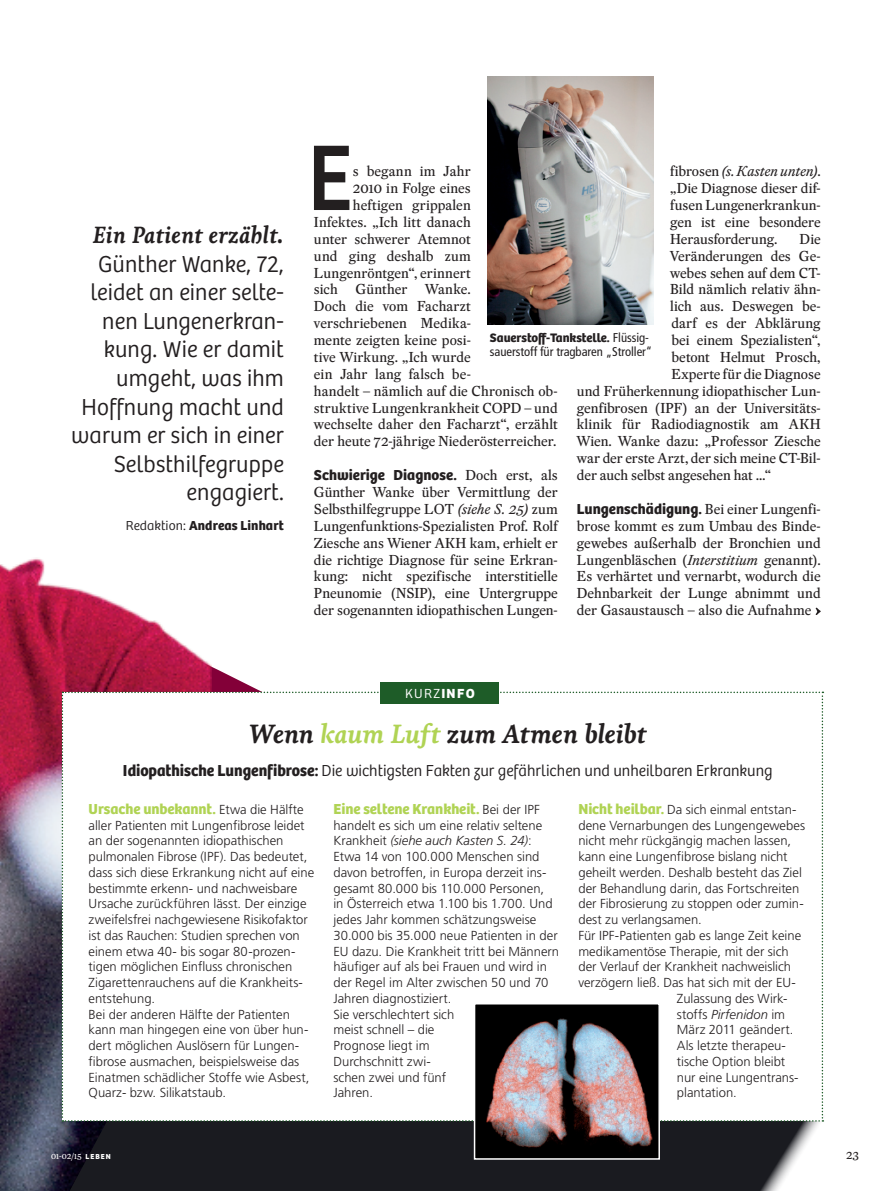
<style>
.page{position:relative;width:893px;height:1191px;background:#fff}
.page>*{position:absolute;margin:0;border:0;box-sizing:border-box;transform-origin:0 0}
.lauftext_initial_gro{font:96.6px "Bree";color:#231f20;scale:.9 1}
.t1{font:italic 700 27px "Livory";letter-spacing:-.015em;color:#231f20}
.t2{font:300 24px/28.5px "Bree";letter-spacing:.005em;color:#231f20;text-align:right;scale:.96 1}
.t3{font:300 16.5px "Bree";color:#231f20;scale:.96 1}
.lauftext_anlauf{font:700 15px "Bree";color:#231f20}
.t4{font:700 15px "Bree";letter-spacing:-.005em;color:#b0d354}
.lauftext_anlauf-2{font:14.1px/16.8px "Eudald News";letter-spacing:-.005em;color:#231f20;text-align:justify}
.lauftext_initial_gro-2{font:14.1px/16.8px "Eudald News";letter-spacing:.005em;color:#231f20}
.t5{font:300 13.65px "Bree";color:#fff}
.t6{font:700 13.5px "Bree";letter-spacing:.005em;color:#231f20}
.t7{font:300 13.05px/15.8px "Frutiger LT Std";color:#231f20}
.t8{font:italic 300 13.05px "Frutiger LT Std";color:#231f20}
.t9{font:condensed 12.75px/13.8px "Frutiger LT Std";letter-spacing:-.005em;color:#231f20}
.t10{font:12px "Eudald News";color:#231f20}
.t11{font:8.55px "Eudald News";color:#fff}
.s1{font-family:"Livory";font-weight:700;font-style:italic}
.s2{font-weight:300}
.s3{font-style:italic}
.s4{font-family:"Eudald News";font-weight:400;font-size:14.1px}
.s5{font-family:"Bree";font-weight:700;font-stretch:normal}
.s6{font-weight:700}
.s7{color:#b0d354}
.s8{font-family:"Frutiger LT Std";font-weight:300;font-size:13.05px;color:#231f20}
.s9{font-family:"Bree";font-weight:700;font-size:15px;color:#b0d354}
.s10{font-style:normal}
.s11{font-family:"Bree";font-weight:700;font-size:7.5px}
</style>
<div class="page">
<img style="left:488px;top:77px;width:165px;height:248px">
<img style="left:0;top:558px;width:204px;height:633px">
<svg style="left:70px;top:1117px;width:754px;height:74px;background:#26272c"></svg>
<svg style="left:62px;top:660px;width:761px;height:461px"></svg>
<div style="left:242px;top:716px;width:411px;height:30px;background:#fff"></div>
<img style="left:477px;top:1006px;width:180px;height:150px">
<div style="left:474px;top:1003px;width:186px;height:156px;border:2px solid #fff"></div>
<svg style="left:816px;top:608px;width:5px;height:7px"></svg>
<div style="left:381px;top:682px;width:118px;height:22px;background:#1e5c28"></div>
<p class="t2" style="left:71px;top:222px;width:223px"><span class="s1">Ein Patient erzählt.<br></span>Günther Wanke, 72, leidet an einer selte&shy;nen Lungenerkran&shy;kung. Wie er damit umgeht, was ihm<br>Hoffnung macht und warum er sich in einer<br>Selbsthilfegruppe engagiert.</p>
<p class="t6" style="left:126px;top:517px;width:159px"><span class="s2">Redaktion:</span> Andreas Linhart</p>
<p class="lauftext_initial_gro" style="left:308px;top:121px;width:51px">E</p>
<p class="lauftext_anlauf-2" style="left:670px;top:163px;width:152px">fibrosen <span class="s3">(s. Kasten unten)</span>. „Die Diagnose dieser dif&shy;fusen Lungenerkrankun&shy;gen ist eine besondere Herausforderung.</p>
<p class="lauftext_initial_gro-2" style="left:353px;top:163px;width:119px">s begann im Jahr</p>
<p class="lauftext_initial_gro-2" style="left:353px;top:179px;width:119px">2010 in Folge eines</p>
<p class="lauftext_initial_gro-2" style="left:353px;top:196px;width:119px">heftigen grippalen</p>
<p class="lauftext_initial_gro-2" style="left:314px;top:213px;width:158px">Infektes. „Ich litt danach</p>
<p class="lauftext_initial_gro-2" style="left:314px;top:230px;width:158px">unter schwerer Atemnot</p>
<p class="lauftext_initial_gro-2" style="left:314px;top:247px;width:158px">und ging deshalb zum</p>
<p class="lauftext_initial_gro-2" style="left:314px;top:264px;width:158px">Lungenröntgen“, erinnert</p>
<p class="lauftext_initial_gro-2" style="left:314px;top:281px;width:25px">sich</p>
<p class="lauftext_initial_gro-2" style="left:356px;top:281px;width:54px">Günther</p>
<p class="lauftext_anlauf-2" style="left:800px;top:230px;width:23px">Die</p>
<p class="lauftext_anlauf-2" style="left:670px;top:247px;width:152px">Veränderungen des Ge-</p>
<p class="lauftext_anlauf-2" style="left:670px;top:264px;width:152px">webes sehen auf dem CT-</p>
<p class="lauftext_anlauf-2" style="left:670px;top:281px;width:152px">Bild nämlich relativ ähn-</p>
<p class="lauftext_anlauf-2" style="left:670px;top:298px;width:152px">lich aus. Deswegen be-</p>
<p class="lauftext_anlauf-2" style="left:671px;top:314px;width:151px">darf es der Abklärung</p>
<p class="lauftext_anlauf-2" style="left:671px;top:331px;width:151px">bei einem Spezialisten“,</p>
<p class="lauftext_anlauf-2" style="left:671px;top:348px;width:151px">betont Helmut Prosch,</p>
<p class="lauftext_anlauf-2" style="left:671px;top:365px;width:151px">Experte für die Diagnose</p>
<p class="lauftext_anlauf-2" style="left:577px;top:382px;width:245px">und Früherkennung idiopathischer Lun-</p>
<p class="lauftext_anlauf-2" style="left:577px;top:399px;width:245px">genfibrosen (IPF) an der Universitäts-</p>
<p class="lauftext_anlauf-2" style="left:577px;top:416px;width:245px">klinik für Radiodiagnostik am AKH</p>
<p class="lauftext_anlauf-2" style="left:577px;top:433px;width:245px">Wien. Wanke dazu: „Professor Ziesche</p>
<p class="lauftext_anlauf-2" style="left:577px;top:449px;width:245px">war der erste Arzt, der sich meine CT-Bil-</p>
<p class="lauftext_anlauf-2" style="left:577px;top:466px;width:196px">der auch selbst angesehen hat …“</p>
<p class="lauftext_anlauf" style="left:577px;top:500px;width:245px">Lungenschädigung. <span class="s4">Bei einer Lungenfi-</span></p>
<p class="lauftext_anlauf-2" style="left:577px;top:517px;width:245px">brose kommt es zum Umbau des Binde&shy;gewebes außerhalb der Bronchien und Lungenbläschen (<span class="s3">Interstitium</span> genannt).<br>Es verhärtet und vernarbt, wodurch die Dehnbarkeit der Lunge abnimmt und der Gasaustausch – also die Aufnahme</p>
<p class="lauftext_initial_gro-2" style="left:314px;top:281px;width:245px;text-indent:111px">Wanke.<br>Doch die vom Facharzt verschriebenen Medika-<br>mente zeigten keine posi-<br>tive Wirkung. „Ich wurde<br>ein Jahr lang falsch be-<br>handelt – nämlich auf die Chronisch ob&shy;struktive Lungenkrankheit COPD – und wechselte daher den Facharzt“, erzählt der heute 72-jährige Niederösterreicher.</p>
<p class="lauftext_anlauf" style="left:314px;top:466px;width:245px">Schwierige Diagnose. <span class="s4">Doch erst, als</span></p>
<p class="lauftext_anlauf-2" style="left:314px;top:483px;width:245px">Günther Wanke über Vermittlung der Selbsthilfegruppe LOT <span class="s3">(siehe S. 25)</span> zum Lungenfunktions-Spezialisten Prof. Rolf Ziesche ans Wiener AKH kam, erhielt er die richtige Diagnose für seine Erkran&shy;kung: nicht spezifische interstitielle Pneunomie (NSIP), eine Untergruppe der sogenannten idiopathischen Lungen-</p>
<p class="t9" style="left:490px;top:331px;width:164px"><span class="s5">Sauerstoff-Tankstelle.</span> Flüssig&shy;sauerstoff für tragbaren „Stroller“</p>
<p class="t5" style="left:405px;top:686px;width:71px">kurz<span class="s6">Info</span></p>
<p class="t1" style="left:249px;top:718px;width:399px">Wenn <span class="s7">kaum Luft</span> zum Atmen bleibt</p>
<p class="t3" style="left:123px;top:761px;width:678px"><span class="s6">Idiopathische Lungenfibrose:</span> Die wichtigsten Fakten zur gefährlichen und unheilbaren Erkrankung</p>
<p class="t4" style="left:89px;top:800px;width:217px">Ursache unbekannt. <span class="s8">Etwa die Hälfte</span></p>
<p class="t7" style="left:89px;top:817px;width:227px">aller Patienten mit Lungenfibrose leidet an der sogenannten idiopathischen pulmonalen Fibrose (IPF). Das bedeutet, dass sich diese Erkrankung nicht auf eine bestimmte erkenn- und nachweisbare Ursache zurückführen lässt. Der einzige zweifelsfrei nachgewiesene Risikofaktor ist das Rauchen: Studien sprechen von einem etwa 40- bis sogar 80-prozen&shy;tigen möglichen Einfluss chronischen Zigarettenrauchens auf die Krankheits&shy;entstehung.</p>
<p class="t7" style="left:89px;top:1006px;width:222px">Bei der anderen Hälfte der Patienten kann man hingegen eine von über hun&shy;dert möglichen Auslösern für Lungen&shy;fibrose ausmachen, beispielsweise das Einatmen schädlicher Stoffe wie Asbest, Quarz- bzw. Silikatstaub.</p>
<p class="t4" style="left:333px;top:800px;width:208px">Eine seltene Krankheit. <span class="s8">Bei der IPF</span></p>
<p class="t7" style="left:333px;top:817px;width:227px">handelt es sich um eine relativ seltene<br>Krankheit <span class="s3">(siehe auch Kasten S. 24)</span>:<br>Etwa 14 von 100.000 Menschen sind davon betroffen, in Europa derzeit ins&shy;gesamt 80.000 bis 110.000 Personen,<br>in Österreich etwa 1.100 bis 1.700. Und jedes Jahr kommen schätzungsweise<br>30.000 bis 35.000 neue Patienten in der<br>EU dazu. Die Krankheit tritt bei Männern häufiger auf als bei Frauen und wird in der Regel im Alter zwischen 50 und 70<br>Jahren diagnostiziert.<br>Sie verschlechtert sich<br>meist schnell – die<br>Prognose liegt im<br>Durchschnitt zwi-<br>schen zwei und fünf<br>Jahren.</p>
<p class="t7" style="left:578px;top:801px;width:228px"><span class="s9">Nicht heilbar.</span> Da sich einmal entstan&shy;dene Vernarbungen des Lungengewebes nicht mehr rückgängig machen lassen, kann eine Lungenfibrose bislang nicht geheilt werden. Deshalb besteht das Ziel der Behandlung darin, das Fortschreiten der Fibrosierung zu stoppen oder zumin&shy;dest zu verlangsamen.</p>
<p class="t7" style="left:578px;top:927px;width:224px">Für IPF-Patienten gab es lange Zeit keine</p>
<p class="t7" style="left:578px;top:943px;width:212px">medikamentöse Therapie, mit der sich</p>
<p class="t7" style="left:578px;top:959px;width:214px">der Verlauf der Krankheit nachweislich</p>
<p class="t7" style="left:578px;top:975px;width:219px">verzögern ließ. Das hat sich mit der EU-</p>
<p class="t7" style="left:677px;top:990px;width:112px">Zulassung des Wirk-</p>
<p class="t8" style="left:677px;top:1006px;width:110px"><span class="s10">stoffs</span> Pirfenidon <span class="s10">im</span></p>
<p class="t7" style="left:677px;top:1022px;width:118px">März 2011 geändert.</p>
<p class="t7" style="left:677px;top:1038px;width:111px">Als letzte therapeu-</p>
<p class="t7" style="left:677px;top:1053px;width:110px">tische Option bleibt</p>
<p class="t7" style="left:677px;top:1069px;width:123px">nur eine Lungentrans-</p>
<p class="t7" style="left:677px;top:1085px;width:61px">plantation.</p>
<p class="t11" style="left:51px;top:1150px;width:61px">01-02/15 <span class="s11">LEBEN</span></p>
<p class="t10" style="left:846px;top:1146px;width:14px">23</p>
</div>
